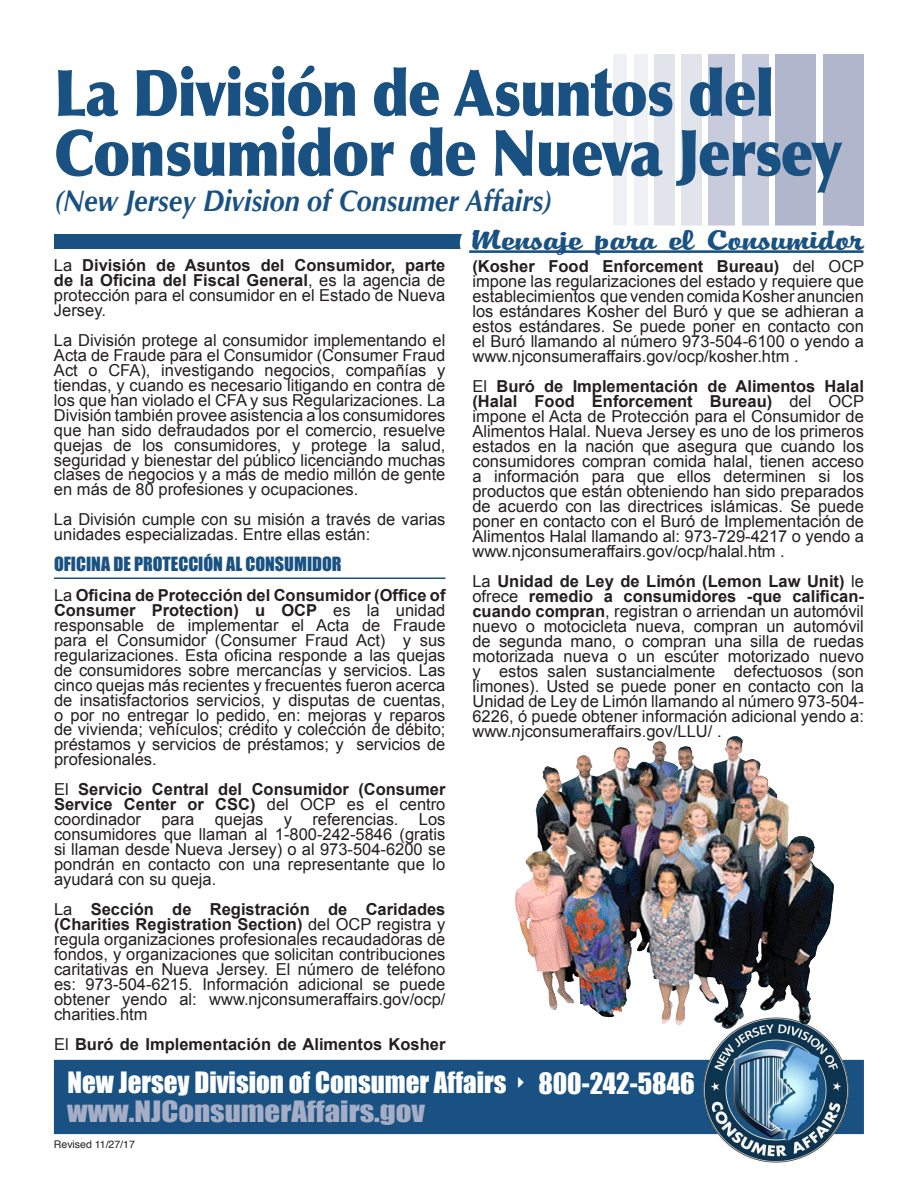
<style>
.page{position:relative;width:918px;height:1188px;background:#fff}
.page>*{position:absolute;margin:0;border:0;box-sizing:border-box;transform-origin:0 0}
.t1{font:900 64.5px/60px "Optima";letter-spacing:-.02em;color:#195282;scale:.88 1}
.t2{font:italic 700 30px "Optima";color:#195282;scale:.9 1}
.t3{font:29.7px "PT Dog ear";letter-spacing:-.01em;color:#195282;scale:1.61 1}
.t4{font:27px/29.2px "Impact";color:#fff}
.t5{font:18px "Impact";color:#195282}
.t6{font:16.5px/15px "Arial";color:#231f20;text-align:justify}
.t7{font:700 16.5px "Arial";color:#231f20}
.t8{font:10.5px "Helvetica";color:#231f20}
.s1{font-weight:700}
.s2{font-weight:400}
.s3{color:#a5aec6}
</style>
<div class="page">
<div style="left:776px;top:54px;width:40px;height:171px;background:#b0b6cc"></div>
<div style="left:742px;top:54px;width:27px;height:171px;background:#c8cbdb"></div>
<div style="left:681px;top:54px;width:20px;height:171px;background:#e2e4ec"></div>
<div style="left:634px;top:54px;width:13px;height:171px;background:#eff1f5"></div>
<div style="left:823px;top:54px;width:40px;height:171px;background:#b0b6cc"></div>
<div style="left:708px;top:54px;width:27px;height:171px;background:#c8cbdb"></div>
<div style="left:654px;top:54px;width:20px;height:171px;background:#e2e4ec"></div>
<div style="left:614px;top:54px;width:13px;height:171px;background:#eff1f5"></div>
<div style="left:54px;top:235px;width:412px;height:14px;background:#195282"></div>
<div style="left:461px;top:227px;width:401px;height:33px;background:#fff;border-radius:16px"></div>
<div style="left:460px;top:226px;width:404px;height:36px;border:3px solid #fff;border-radius:16px"></div>
<hr style="left:469px;top:250px;width:395px;height:3px;background:#195282">
<div style="left:54px;top:1060px;width:810px;height:74px;background:#195282"></div>
<img style="left:703px;top:1029px;width:146px;height:133px">
<hr style="left:54px;top:578px;width:392px;height:1px;background:#195282">
<img style="left:515px;top:736px;width:319px;height:293px">
<img style="left:614px;top:736px;width:119px;height:38px">
<h1 class="t1" style="left:54px;top:64px;width:897px">La División de Asuntos del<br>Consumidor de Nueva Jersey</h1>
<h3 class="t3" style="left:469px;top:224px;width:246px">Mensaje para el Consumidor</h3>
<h2 class="t2" style="left:54px;top:183px;width:555px">(New Jersey Division of Consumer Affairs)</h2>
<p class="t6" style="left:54px;top:257px;width:393px">La <span class="s1">División de Asuntos del Consumidor, parte de la Oficina del Fiscal General</span>, es la agencia de protección para el consumidor en el Estado de Nueva Jersey.</p>
<p class="t6" style="left:54px;top:332px;width:393px">La División protege al consumidor implementando el Acta de Fraude para el Consumidor (Consumer Fraud Act o CFA), investigando negocios, compañías y tiendas, y cuando es necesario litigando en contra de los que han violado el CFA y sus Regularizaciones. La División también provee asistencia a los consumidores que han sido defraudados por el comercio, resuelve quejas de los consumidores, y protege la salud, seguridad y bienestar del público licenciando muchas clases de negocios y a más de medio millón de gente en más de 80 profesiones y ocupaciones.</p>
<p class="t6" style="left:54px;top:512px;width:393px">La División cumple con su misión a través de varias unidades especializadas. Entre ellas están:</p>
<p class="t5" style="left:54px;top:549px;width:289px">OFICINA DE PROTECCIÓN AL CONSUMIDOR</p>
<p class="t6" style="left:54px;top:587px;width:393px">La <span class="s1">Oficina de Protección del Consumidor (Office of Consumer Protection) u OCP</span> es la unidad responsable de implementar el Acta de Fraude para el Consumidor (Consumer Fraud Act) y sus regularizaciones. Esta oficina responde a las quejas de consumidores sobre mercancías y servicios. Las cinco quejas más recientes y frecuentes fueron acerca de insatisfactorios servicios, y disputas de cuentas, o por no entregar lo pedido, en: mejoras y reparos de vivienda; vehículos; crédito y colección de débito; préstamos y servicios de préstamos; y servicios de profesionales.</p>
<p class="t6" style="left:54px;top:782px;width:393px">El <span class="s1">Servicio Central del Consumidor (Consumer Service Center or CSC)</span> del OCP es el centro coordinador para quejas y referencias. Los consumidores que llaman al 1-800-242-5846 (gratis si llaman desde Nueva Jersey) o al 973-504-6200 se pondrán en contacto con una representante que lo ayudará con su queja.</p>
<p class="t6" style="left:54px;top:902px;width:393px">La <span class="s1">Sección de Registración de Caridades (Charities Registration Section)</span> del OCP registra y regula organizaciones profesionales recaudadoras de fondos, y organizaciones que solicitan contribuciones caritativas en Nueva Jersey. El número de teléfono es: 973-504-6215. Información adicional se puede obtener yendo al: www.njconsumeraffairs.gov/ocp/ charities.htm</p>
<p class="t7" style="left:54px;top:1034px;width:393px"><span class="s2">El</span> Buró de Implementación de Alimentos Kosher</p>
<p class="t6" style="left:472px;top:259px;width:393px"><span class="s1">(Kosher Food Enforcement Bureau)</span> del OCP impone las regularizaciones del estado y requiere que establecimientos que venden comida Kosher anuncien los estándares Kosher del Buró y que se adhieran a estos estándares. Se puede poner en contacto con el Buró llamando al número 973-504-6100 o yendo a www.njconsumeraffairs.gov/ocp/kosher.htm .</p>
<p class="t6" style="left:472px;top:379px;width:393px">El <span class="s1">Buró de Implementación de Alimentos Halal (Halal Food Enforcement Bureau)</span> del OCP impone el Acta de Protección para el Consumidor de Alimentos Halal. Nueva Jersey es uno de los primeros estados en la nación que asegura que cuando los consumidores compran comida halal, tienen acceso a información para que ellos determinen si los productos que están obteniendo han sido preparados de acuerdo con las directrices islámicas. Se puede poner en contacto con el Buró de Implementación de Alimentos Halal llamando al: 973-729-4217 o yendo a www.njconsumeraffairs.gov/ocp/halal.htm .</p>
<p class="t6" style="left:472px;top:574px;width:393px">La <span class="s1">Unidad de Ley de Limón (Lemon Law Unit)</span> le ofrece <span class="s1">remedio a consumidores -que califican&shy;cuando compran</span>, registran o arriendan un automóvil nuevo o motocicleta nueva, compran un automóvil de segunda mano, o compran una silla de ruedas motorizada nueva o un escúter motorizado nuevo y estos salen sustancialmente defectuosos (son limones). Usted se puede poner en contacto con la Unidad de Ley de Limón llamando al número 973-504- 6226, ó puede obtener información adicional yendo a: www.njconsumeraffairs.gov/LLU/ .</p>
<h3 class="t4" style="left:67px;top:1067px;width:629px">New Jersey Division of Consumer Affairs ✔ 800-242-5846 <span class="s3">www.NJConsumerAffairs.gov</span></h3>
<p class="t8" style="left:54px;top:1136px;width:82px">Revised 11/27/17</p>
</div>
